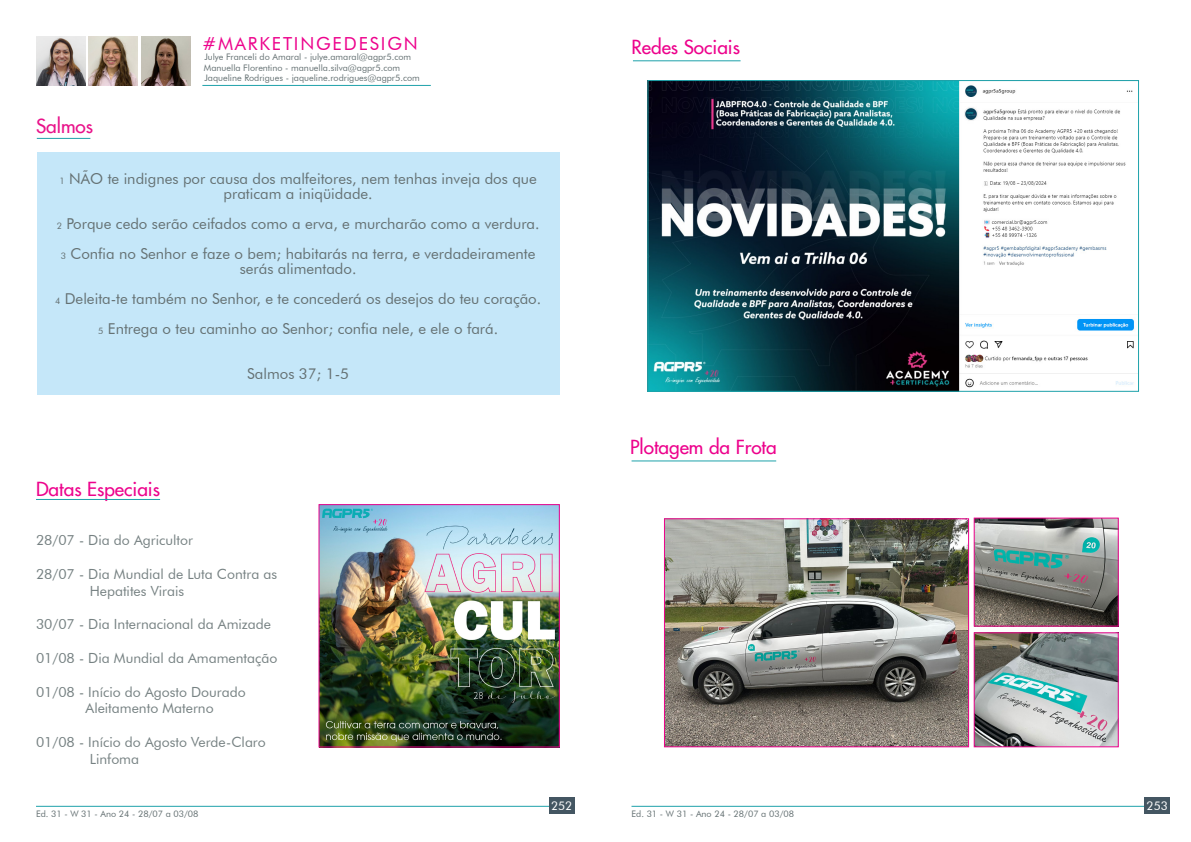
<style>
.page{position:relative;width:1191px;height:842px;background:#fff}
.page>*{position:absolute;margin:0;border:0;box-sizing:border-box;transform-origin:0 0}
.t1{font:500 19px "Futura";color:#ed028c}
.t2{font:500 19px "Futura";color:#e9128a}
.t3{font:18px "Futura BT";letter-spacing:.1em;color:#ed028c}
.t4{font:15px/15px "Futura BT";color:#657173;text-align:center}
.t5{font:14px "Futura BT";color:#768182}
.t6{font:12px "Futura BT";color:#fff}
.t7{font:9px "Futura BT";color:#657173}
.s1{font-size:9px}
</style>
<div class="page">
<hr style="left:36px;top:806px;width:523px;height:1px;background:#1ea2aa">
<hr style="left:631px;top:806px;width:524px;height:1px;background:#1ea2aa">
<div style="left:549px;top:798px;width:25px;height:16px;background:#445662"></div>
<div style="left:1144px;top:798px;width:26px;height:16px;background:#445662"></div>
<hr style="left:633px;top:60px;width:107px;height:1px;background:#1ea2aa">
<hr style="left:631px;top:460px;width:145px;height:1px;background:#1ea2aa">
<img style="left:649px;top:82px;width:488px;height:308px">
<div style="left:647px;top:80px;width:492px;height:312px;border:1px solid #1ea2aa"></div>
<img style="left:666px;top:520px;width:301px;height:225px">
<div style="left:664px;top:518px;width:305px;height:229px;border:1px solid #ed028c"></div>
<img style="left:975px;top:520px;width:141px;height:105px">
<div style="left:973px;top:518px;width:145px;height:109px;border:1px solid #ed028c"></div>
<img style="left:975px;top:634px;width:141px;height:111px">
<div style="left:973px;top:632px;width:145px;height:115px;border:1px solid #ed028c"></div>
<div style="left:37px;top:152px;width:522px;height:243px;background:#c5e7f9"></div>
<hr style="left:202px;top:85px;width:229px;height:1px;background:#1ea2aa">
<img style="left:36px;top:36px;width:49px;height:49px">
<img style="left:89px;top:36px;width:49px;height:49px">
<img style="left:142px;top:36px;width:49px;height:49px">
<hr style="left:37px;top:138px;width:53px;height:1px;background:#1ea2aa">
<hr style="left:36px;top:499px;width:124px;height:1px;background:#1ea2aa">
<img style="left:320px;top:506px;width:238px;height:239px">
<div style="left:318px;top:504px;width:242px;height:243px;border:1px solid #ed028c"></div>
<p class="t2" style="left:36px;top:114px;width:59px">Salmos</p>
<p class="t3" style="left:202px;top:32px;width:217px">#MARKETINGEDESIGN</p>
<p class="t7" style="left:204px;top:51px;width:208px">Julye Franceli do Amaral - julye.amaral@agpr5.com</p>
<p class="t7" style="left:204px;top:62px;width:198px">Manuella Florentino - manuella.silva@agpr5.com</p>
<p class="t7" style="left:204px;top:73px;width:217px">Jaqueline Rodrigues - jaqueline.rodrigues@agpr5.com</p>
<p class="t4" style="left:59px;top:171px;width:479px"><span class="s1">1</span> NÃO te indignes por causa dos malfeitores, nem tenhas inveja dos que praticam a iniqüidade.</p>
<p class="t4" style="left:57px;top:216px;width:484px"><span class="s1">2</span> Porque cedo serão ceifados como a erva, e murcharão como a verdura.</p>
<p class="t4" style="left:61px;top:246px;width:476px"><span class="s1">3</span> Confia no Senhor e faze o bem; habitarás na terra, e verdadeiramente serás alimentado.</p>
<p class="t4" style="left:55px;top:291px;width:488px"><span class="s1">4</span> Deleita-te também no Senhor, e te concederá os desejos do teu coração.</p>
<p class="t4" style="left:98px;top:321px;width:401px"><span class="s1">5</span> Entrega o teu caminho ao Senhor; confia nele, e ele o fará.</p>
<p class="t4" style="left:247px;top:366px;width:103px">Salmos 37; 1-5</p>
<p class="t1" style="left:36px;top:477px;width:126px">Datas Especiais</p>
<p class="t5" style="left:36px;top:532px;width:158px">28/07 - Dia do Agricultor</p>
<p class="t5" style="left:36px;top:565px;width:243px">28/07 - Dia Mundial de Luta Contra as</p>
<p class="t5" style="left:90px;top:582px;width:96px">Hepatites Virais</p>
<p class="t5" style="left:36px;top:616px;width:237px">30/07 - Dia Internacional da Amizade</p>
<p class="t5" style="left:36px;top:649px;width:243px">01/08 - Dia Mundial da Amamentação</p>
<p class="t5" style="left:36px;top:683px;width:211px">01/08 - Início do Agosto Dourado</p>
<p class="t5" style="left:86px;top:700px;width:130px">Aleitamento Materno</p>
<p class="t5" style="left:36px;top:733px;width:231px">01/08 - Início do Agosto Verde-Claro</p>
<p class="t5" style="left:90px;top:750px;width:51px">Linfoma</p>
<p class="t1" style="left:631px;top:35px;width:110px">Redes Sociais</p>
<p class="t1" style="left:630px;top:435px;width:148px">Plotagem da Frota</p>
<p class="t6" style="left:551px;top:798px;width:23px">252</p>
<p class="t6" style="left:1146px;top:798px;width:23px">253</p>
<p class="t7" style="left:36px;top:808px;width:164px">Ed. 31 - W 31 - Ano 24 - 28/07 a 03/08</p>
<p class="t7" style="left:631px;top:808px;width:164px">Ed. 31 - W 31 - Ano 24 - 28/07 a 03/08</p>
</div>
